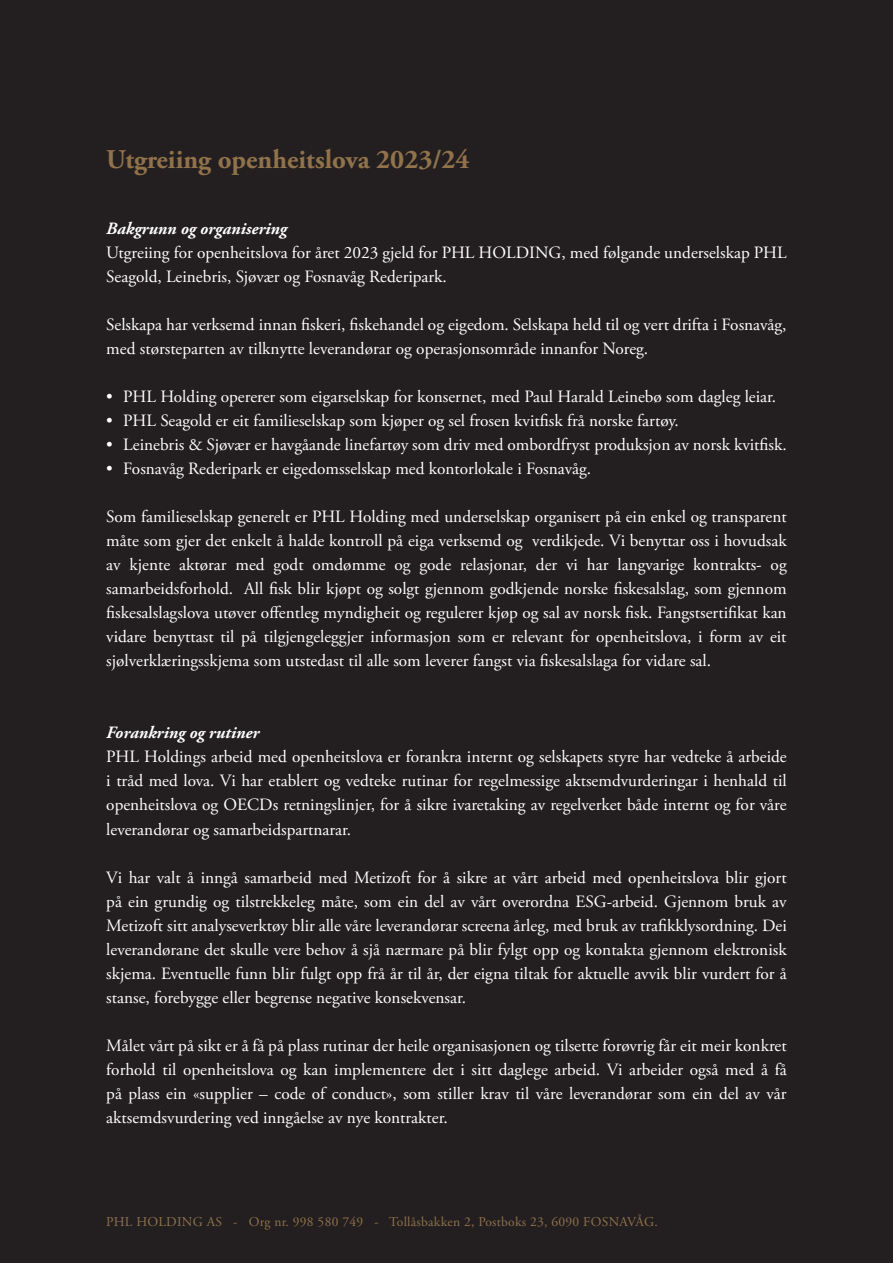
<style>
.page{position:relative;width:893px;height:1263px;background:#231f20}
.page>*{position:absolute;margin:0;border:0;box-sizing:border-box;transform-origin:0 0}
.t1{font:700 27px "Adobe Garamond Pro";color:#90724b}
.t2{font:17.25px/24px "Adobe Garamond Pro";color:#fff;text-align:justify}
.t3{font:italic 700 17.25px "Adobe Garamond Pro";color:#fff}
.t4{font:13.5px "Adobe Garamond Pro";letter-spacing:.02em;color:#90724b}
</style>
<div class="page">
<p class="t1" style="left:106px;top:144px;width:365px">Utgreiing openheitslova 2023/24</p>
<p class="t3" style="left:106px;top:219px;width:182px">Bakgrunn og organisering</p>
<p class="t2" style="left:106px;top:242px;width:682px">Utgreiing for openheitslova for året 2023 gjeld for PHL HOLDING, med følgande underselskap PHL<br>Seagold, Leinebris, Sjøvær og Fosnavåg Rederipark.</p>
<p class="t2" style="left:106px;top:314px;width:682px">Selskapa har verksemd innan fiskeri, fiskehandel og eigedom. Selskapa held til og vert drifta i Fosnavåg, med størsteparten av tilknytte leverandørar og operasjonsområde innanfor Noreg.</p>
<p class="t2" style="left:106px;top:386px;width:671px">• PHL Holding opererer som eigarselskap for konsernet, med Paul Harald Leinebø som dagleg leiar.</p>
<p class="t2" style="left:106px;top:410px;width:574px">• PHL Seagold er eit familieselskap som kjøper og sel frosen kvitfisk frå norske fartøy.</p>
<p class="t2" style="left:106px;top:434px;width:682px">• Leinebris &amp; Sjøvær er havgåande linefartøy som driv med ombordfryst produksjon av norsk kvitfisk.</p>
<p class="t2" style="left:106px;top:458px;width:486px">• Fosnavåg Rederipark er eigedomsselskap med kontorlokale i Fosnavåg.</p>
<p class="t2" style="left:106px;top:506px;width:682px">Som familieselskap generelt er PHL Holding med underselskap organisert på ein enkel og transparent måte som gjer det enkelt å halde kontroll på eiga verksemd og verdikjede. Vi benyttar oss i hovudsak av kjente aktørar med godt omdømme og gode relasjonar, der vi har langvarige kontrakts- og samarbeidsforhold. All fisk blir kjøpt og solgt gjennom godkjende norske fiskesalslag, som gjennom fiskesalslagslova utøver offentleg myndigheit og regulerer kjøp og sal av norsk fisk. Fangstsertifikat kan vidare benyttast til på tilgjengeleggjer informasjon som er relevant for openheitslova, i form av eit sjølverklæringsskjema som utstedast til alle som leverer fangst via fiskesalslaga for vidare sal.</p>
<p class="t3" style="left:106px;top:723px;width:154px">Forankring og rutiner</p>
<p class="t2" style="left:106px;top:746px;width:682px">PHL Holdings arbeid med openheitslova er forankra internt og selskapets styre har vedteke å arbeide i tråd med lova. Vi har etablert og vedteke rutinar for regelmessige aktsemdvurderingar i henhald til openheitslova og OECDs retningslinjer, for å sikre ivaretaking av regelverket både internt og for våre leverandørar og samarbeidspartnarar.</p>
<p class="t2" style="left:106px;top:866px;width:682px">Vi har valt å inngå samarbeid med Metizoft for å sikre at vårt arbeid med openheitslova blir gjort på ein grundig og tilstrekkeleg måte, som ein del av vårt overordna ESG-arbeid. Gjennom bruk av Metizoft sitt analyseverktøy blir alle våre leverandørar screena årleg, med bruk av trafikklysordning. Dei leverandørane det skulle vere behov å sjå nærmare på blir fylgt opp og kontakta gjennom elektronisk skjema. Eventuelle funn blir fulgt opp frå år til år, der eigna tiltak for aktuelle avvik blir vurdert for å stanse, forebygge eller begrense negative konsekvensar.</p>
<p class="t2" style="left:106px;top:1034px;width:682px">Målet vårt på sikt er å få på plass rutinar der heile organisasjonen og tilsette forøvrig får eit meir konkret forhold til openheitslova og kan implementere det i sitt daglege arbeid. Vi arbeider også med å få på plass ein «supplier – code of conduct», som stiller krav til våre leverandørar som ein del av vår aktsemdsvurdering ved inngåelse av nye kontrakter.</p>
<p class="t4" style="left:106px;top:1213px;width:553px">PHL HOLDING AS - Org nr. 998 580 749 - Tollåsbakken 2, Postboks 23, 6090 FOSNAVÅG.</p>
</div>
